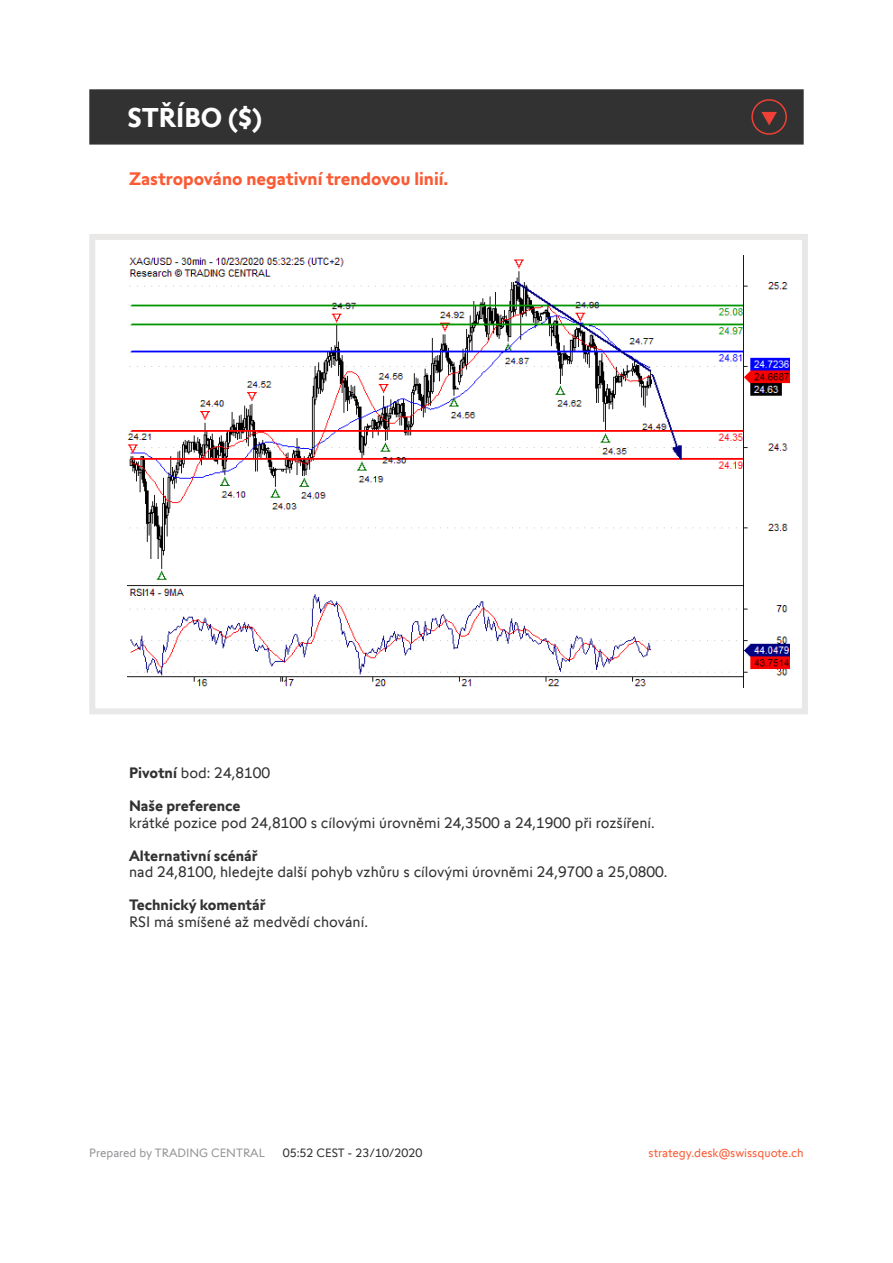
<style>
.page{position:relative;width:893px;height:1263px;background:#fff}
.page>*{position:absolute;margin:0;border:0;box-sizing:border-box;transform-origin:0 0}
.t1{font:700 27px "Swissquote CT";color:#fff}
.t2{font:700 18px "Swissquote CT";color:#fa5b35}
.t3{font:15px "Swissquote CT";color:#323232}
.t4{font:700 15px "Swissquote CT";color:#323232}
.t5{font:12px "Swissquote CT";color:#fa5b35}
.t6{font:12px "Swissquote CT";color:#939598}
.t7{font:12px "Swissquote CT";color:#323232}
.s1{font-weight:700}
</style>
<div class="page">
<div style="left:89px;top:234px;width:719px;height:480px;border:6px solid #e9e8e7"></div>
<div style="left:89px;top:89px;width:715px;height:56px;background:#323232;border:2px solid #323232"></div>
<img style="left:128px;top:255px;width:661px;height:432px">
<svg style="left:751px;top:99px;width:36px;height:36px"></svg>
<h1 class="t1" style="left:128px;top:101px;width:136px">STŘÍBO ($)</h1>
<p class="t2" style="left:129px;top:168px;width:321px">Zastropováno negativní trendovou linií.</p>
<p class="t3" style="left:129px;top:764px;width:143px"><span class="s1">Pivotní</span> bod: 24,8100</p>
<p class="t4" style="left:129px;top:797px;width:113px">Naše preference</p>
<p class="t3" style="left:129px;top:814px;width:527px">krátké pozice pod 24,8100 s cílovými úrovněmi 24,3500 a 24,1900 při rozšíření.</p>
<p class="t4" style="left:129px;top:846px;width:130px">Alternativní scénář</p>
<p class="t3" style="left:129px;top:863px;width:540px">nad 24,8100, hledejte další pohyb vzhůru s cílovými úrovněmi 24,9700 a 25,0800.</p>
<p class="t4" style="left:129px;top:896px;width:138px">Technický komentář</p>
<p class="t3" style="left:129px;top:913px;width:240px">RSI má smíšené až medvědí chování.</p>
<p class="t6" style="left:89px;top:1145px;width:177px">Prepared by TRADING CENTRAL</p>
<p class="t7" style="left:283px;top:1145px;width:141px">05:52 CEST - 23/10/2020</p>
<p class="t5" style="left:649px;top:1145px;width:157px">strategy.desk@swissquote.ch</p>
</div>
